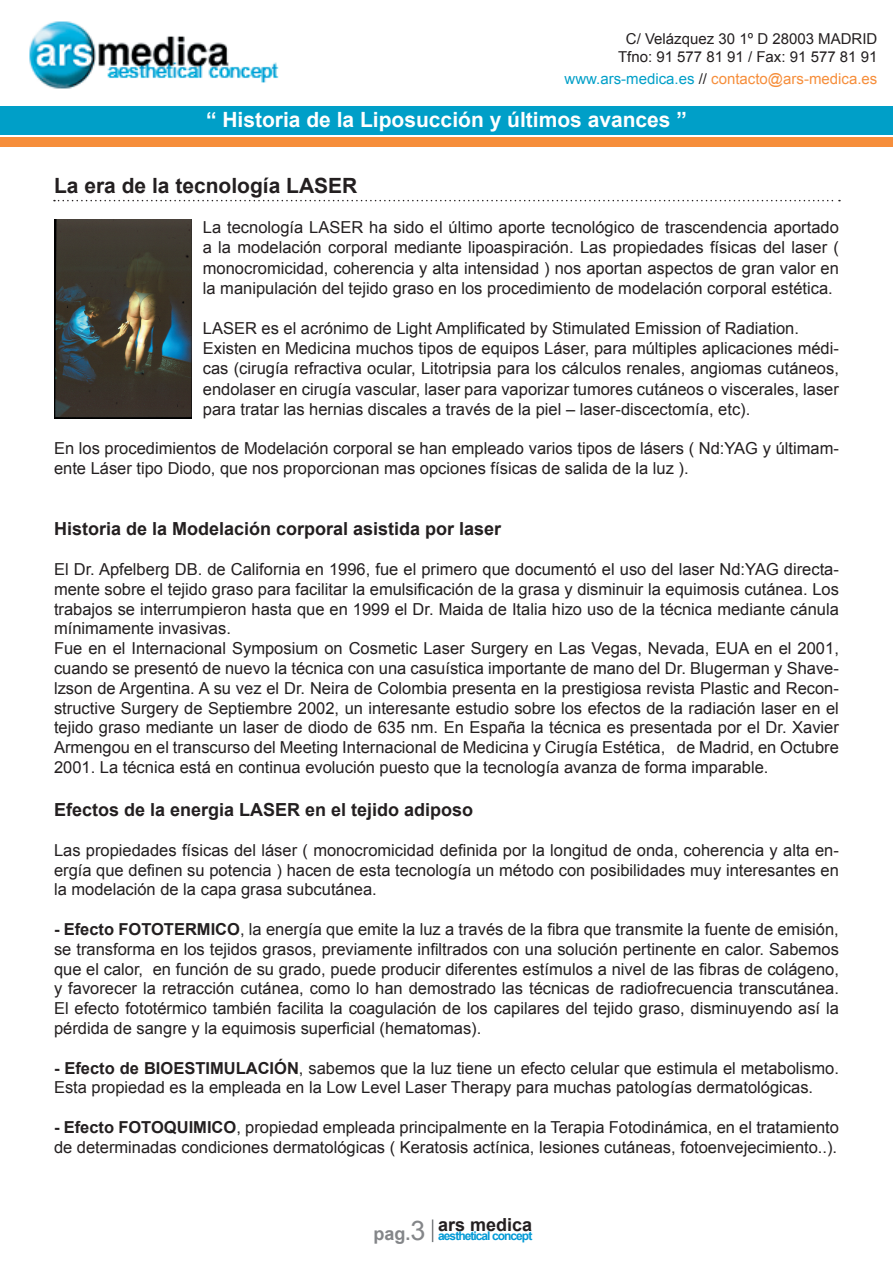
<style>
.page{position:relative;width:893px;height:1263px;background:#fff}
.page>*{position:absolute;margin:0;border:0;box-sizing:border-box;transform-origin:0 0}
.t1{font:700 21px "Arial";color:#fff}
.t2{font:700 21px "Arial";color:#231f20}
.t3{font:700 18px "Arial";color:#231f20}
.t4{font:16.5px/19.8px "Arial";color:#231f20}
.t5{font:15px/18px "Arial";color:#231f20;text-align:center}
.t6{font:15px "Arial";color:#f68e3b}
.t7{font:700 12px "Arial";letter-spacing:-.08em;color:#0099d5}
.s1{color:#009fc8}
.s2{color:#231f20}
.s3{font-weight:700}
.s4{color:#848689}
.s5{font-weight:400;font-size:27px;color:#848689}
</style>
<div class="page">
<img style="left:29px;top:21px;width:250px;height:68px">
<div style="left:0;top:106px;width:893px;height:29px;background:#009fc8"></div>
<div style="left:0;top:138px;width:893px;height:9px;background:#f68e3b"></div>
<svg style="left:432px;top:1219px;width:1px;height:23px"></svg>
<svg style="left:54px;top:200px;width:786px;height:1px"></svg>
<img style="left:54px;top:219px;width:138px;height:200px">
<p class="t5" style="left:618px;top:29px;width:261px">C/ Velázquez 30 1º D 28003 MADRID<br>Tfno: 91 577 81 91 / Fax: 91 577 81 91</p>
<p class="t6" style="left:564px;top:69px;width:314px"><span class="s1">www.ars-medica.es</span> <span class="s2">//</span> contacto@ars-medica.es</p>
<p class="t1" style="left:206px;top:106px;width:482px">“ Historia de la Liposucción y últimos avances ”</p>
<p class="t2" style="left:54px;top:172px;width:305px">La era de la tecnología LASER</p>
<p class="t4" style="left:203px;top:217px;width:638px;line-height:20.2px;text-align:justify">La tecnología LASER ha sido el último aporte tecnológico de trascendencia aportado a la modelación corporal mediante lipoaspiración. Las propiedades físicas del laser ( monocromicidad, coherencia y alta intensidad ) nos aportan aspectos de gran valor en la manipulación del tejido graso en los procedimiento de modelación corporal estética.</p>
<p class="t4" style="left:203px;top:318px;width:638px;line-height:20.2px">LASER es el acrónimo de Light Amplificated by Stimulated Emission of Radiation.<br>Existen en Medicina muchos tipos de equipos Láser, para múltiples aplicaciones médi&shy;cas (cirugía refractiva ocular, Litotripsia para los cálculos renales, angiomas cutáneos, endolaser en cirugía vascular, laser para vaporizar tumores cutáneos o viscerales, laser para tratar las hernias discales a través de la piel – laser-discectomía, etc).</p>
<p class="t4" style="left:54px;top:439px;width:786px">En los procedimientos de Modelación corporal se han empleado varios tipos de lásers ( Nd:YAG y últimam&shy;ente Láser tipo Diodo, que nos proporcionan mas opciones físicas de salida de la luz ).</p>
<p class="t3" style="left:54px;top:517px;width:449px">Historia de la Modelación corporal asistida por laser</p>
<p class="t4" style="left:54px;top:559px;width:786px">El Dr. Apfelberg DB. de California en 1996, fue el primero que documentó el uso del laser Nd:YAG directa&shy;mente sobre el tejido graso para facilitar la emulsificación de la grasa y disminuir la equimosis cutánea. Los trabajos se interrumpieron hasta que en 1999 el Dr. Maida de Italia hizo uso de la técnica mediante cánula mínimamente invasivas.<br>Fue en el Internacional Symposium on Cosmetic Laser Surgery en Las Vegas, Nevada, EUA en el 2001, cuando se presentó de nuevo la técnica con una casuística importante de mano del Dr. Blugerman y Shave&shy;lzson de Argentina. A su vez el Dr. Neira de Colombia presenta en la prestigiosa revista Plastic and Recon&shy;structive Surgery de Septiembre 2002, un interesante estudio sobre los efectos de la radiación laser en el tejido graso mediante un laser de diodo de 635 nm. En España la técnica es presentada por el Dr. Xavier Armengou en el transcurso del Meeting Internacional de Medicina y Cirugía Estética, de Madrid, en Octubre 2001. La técnica está en continua evolución puesto que la tecnología avanza de forma imparable.</p>
<p class="t3" style="left:54px;top:798px;width:421px">Efectos de la energia LASER en el tejido adiposo</p>
<p class="t4" style="left:54px;top:840px;width:786px;text-align:justify">Las propiedades físicas del láser ( monocromicidad definida por la longitud de onda, coherencia y alta en&shy;ergía que definen su potencia ) hacen de esta tecnología un método con posibilidades muy interesantes en la modelación de la capa grasa subcutánea.</p>
<p class="t4" style="left:54px;top:919px;width:786px;text-align:justify"><span class="s3">- Efecto FOTOTERMICO</span>, la energía que emite la luz a través de la fibra que transmite la fuente de emisión, se transforma en los tejidos grasos, previamente infiltrados con una solución pertinente en calor. Sabemos que el calor, en función de su grado, puede producir diferentes estímulos a nivel de las fibras de colágeno, y favorecer la retracción cutánea, como lo han demostrado las técnicas de radiofrecuencia transcutánea.<br>El efecto fototérmico también facilita la coagulación de los capilares del tejido graso, disminuyendo así la pérdida de sangre y la equimosis superficial (hematomas).</p>
<p class="t4" style="left:54px;top:1058px;width:786px"><span class="s3">- Efecto de BIOESTIMULACIÓN</span>, sabemos que la luz tiene un efecto celular que estimula el metabolismo.<br>Esta propiedad es la empleada en la Low Level Laser Therapy para muchas patologías dermatológicas.</p>
<p class="t4" style="left:54px;top:1117px;width:786px"><span class="s3">- Efecto FOTOQUIMICO</span>, propiedad empleada principalmente en la Terapia Fotodinámica, en el tratamiento de determinadas condiciones dermatológicas ( Keratosis actínica, lesiones cutáneas, fotoenvejecimiento..).</p>
<p class="t3" style="left:373px;top:1213px;width:160px"><span class="s4">pag.</span><span class="s5">3</span> ars medica</p>
<p class="t7" style="left:438px;top:1228px;width:96px">aesthetical concept</p>
</div>
